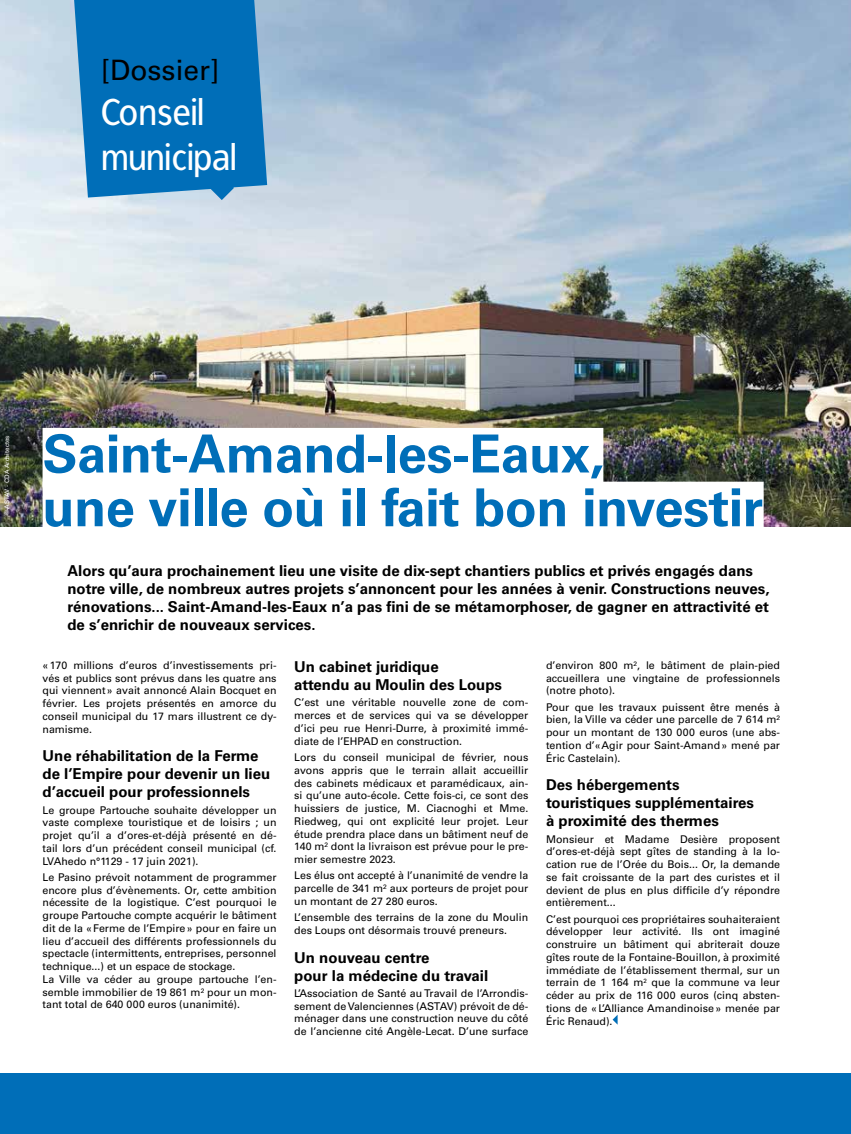
<style>
.page{position:relative;width:851px;height:1134px;background:#fff}
.page>*{position:absolute;margin:0;border:0;box-sizing:border-box;transform-origin:0 0}
.t1{font:700 52.5px/53.8px "Univers LT";letter-spacing:-.01em;color:#006eb8}
.t2{font:37.5px/45px "Francophil Sans";letter-spacing:-.04em;color:#fff}
.t3{font:28.12px "Univers LT";color:#000}
.t4{font:700 15px/18px "Univers LT";color:#000}
.t5{font:10.62px/12.8px "Univers LT";color:#000;text-align:justify}
.t6{font:6.25px "Univers LT";color:#fff}
</style>
<div class="page">
<div style="left:0;top:1074px;width:850px;height:60px;background:#006eb8"></div>
<img style="left:0;top:0;width:850px;height:527px">
<svg style="left:74px;top:0;width:193px;height:200px;background:#1478bc"></svg>
<svg style="left:612px;top:1015px;width:5px;height:9px"></svg>
<div style="left:43px;top:428px;width:560px;height:59px;background:#fff"></div>
<div style="left:43px;top:482px;width:720px;height:58px;background:#fff"></div>
<h3 class="t3" style="left:101px;top:54px;width:120px">[Dossier]</h3>
<h2 class="t2" style="left:101px;top:90px;width:139px">Conseil municipal</h2>
<p class="t6" style="left:3px;top:515px;width:81px;rotate:-90deg">© ASTAV - CDA Architectes</p>
<h1 class="t1" style="left:43px;top:427px;width:722px">Saint-Amand-les-Eaux,<br>une ville où il fait bon investir</h1>
<p class="t4" style="left:67px;top:562px;width:703px">Alors qu’aura prochainement lieu une visite de dix-sept chantiers publics et privés engagés dans notre ville, de nombreux autres projets s’annoncent pour les années à venir. Constructions neuves, rénovations... Saint-Amand-les-Eaux n’a pas fini de se métamorphoser, de gagner en attractivité et de s’enrichir de nouveaux services.</p>
<p class="t5" style="left:43px;top:659px;width:235px">«170 millions d’euros d’investissements pri&shy;vés et publics sont prévus dans les quatre ans qui viennent» avait annoncé Alain Bocquet en février. Les projets présentés en amorce du conseil municipal du 17 mars illustrent ce dy&shy;namisme.</p>
<h3 class="t4" style="left:43px;top:747px;width:229px">Une réhabilitation de la Ferme de l’Empire pour devenir un lieu d’accueil pour professionnels</h3>
<p class="t5" style="left:43px;top:803px;width:235px">Le groupe Partouche souhaite développer un vaste complexe touristique et de loisirs ; un projet qu’il a d’ores-et-déjà présenté en dé&shy;tail lors d’un précédent conseil municipal (cf.<br>LVAhedo n°1129 - 17 juin 2021).</p>
<p class="t5" style="left:43px;top:871px;width:235px;text-align:left">Le Pasino prévoit notamment de programmer encore plus d’évènements. Or, cette ambition nécessite de la logistique. C’est pourquoi le groupe Partouche compte acquérir le bâtiment dit de la «Ferme de l’Empire» pour en faire un lieu d’accueil des différents professionnels du spectacle (intermittents, entreprises, personnel technique...) et un espace de stockage.<br>La Ville va céder au groupe partouche l’en&shy;semble immobilier de 19 861 m² pour un mon&shy;tant total de 640 000 euros (unanimité).</p>
<h3 class="t4" style="left:294px;top:658px;width:209px">Un cabinet juridique<br>attendu au Moulin des Loups</h3>
<p class="t5" style="left:294px;top:696px;width:235px">C’est une véritable nouvelle zone de com&shy;merces et de services qui va se développer d’ici peu rue Henri-Durre, à proximité immé&shy;diate de l’EHPAD en construction.</p>
<p class="t5" style="left:294px;top:751px;width:235px">Lors du conseil municipal de février, nous avons appris que le terrain allait accueillir des cabinets médicaux et paramédicaux, ain&shy;si qu’une auto-école. Cette fois-ci, ce sont des huissiers de justice, M. Ciacnoghi et Mme.<br>Riedweg, qui ont explicité leur projet. Leur étude prendra place dans un bâtiment neuf de 140 m² dont la livraison est prévue pour le pre&shy;mier semestre 2023.</p>
<p class="t5" style="left:294px;top:869px;width:235px">Les élus ont accepté à l’unanimité de vendre la parcelle de 341 m² aux porteurs de projet pour un montant de 27 280 euros.</p>
<p class="t5" style="left:294px;top:911px;width:235px">L’ensemble des terrains de la zone du Moulin des Loups ont désormais trouvé preneurs.</p>
<h3 class="t4" style="left:294px;top:948px;width:195px">Un nouveau centre<br>pour la médecine du travail</h3>
<p class="t5" style="left:294px;top:987px;width:235px">L’Association de Santé au Travail de l’Arrondis&shy;sement de Valenciennes (ASTAV) prévoit de dé&shy;ménager dans une construction neuve du côté de l’ancienne cité Angèle-Lecat. D’une surface</p>
<p class="t5" style="left:546px;top:659px;width:235px">d’environ 800 m², le bâtiment de plain-pied accueillera une vingtaine de professionnels (notre photo).</p>
<p class="t5" style="left:546px;top:701px;width:235px">Pour que les travaux puissent être menés à bien, la Ville va céder une parcelle de 7 614 m² pour un montant de 130 000 euros (une abs&shy;tention d’«Agir pour Saint-Amand» mené par Éric Castelain).</p>
<h3 class="t4" style="left:546px;top:776px;width:209px">Des hébergements touristiques supplémentaires à proximité des thermes</h3>
<p class="t5" style="left:546px;top:832px;width:235px">Monsieur et Madame Desière proposent d’ores-et-déjà sept gîtes de standing à la lo&shy;cation rue de l’Orée du Bois... Or, la demande se fait croissante de la part des curistes et il devient de plus en plus difficile d’y répondre entièrement...</p>
<p class="t5" style="left:546px;top:912px;width:235px">C’est pourquoi ces propriétaires souhaiteraient développer leur activité. Ils ont imaginé construire un bâtiment qui abriterait douze gîtes route de la Fontaine-Bouillon, à proximité immédiate de l’établissement thermal, sur un terrain de 1 164 m<sup>2</sup> que la commune va leur céder au prix de 116 000 euros (cinq absten&shy;tions de «L’Alliance Amandinoise» menée par Éric Renaud).</p>
</div>
